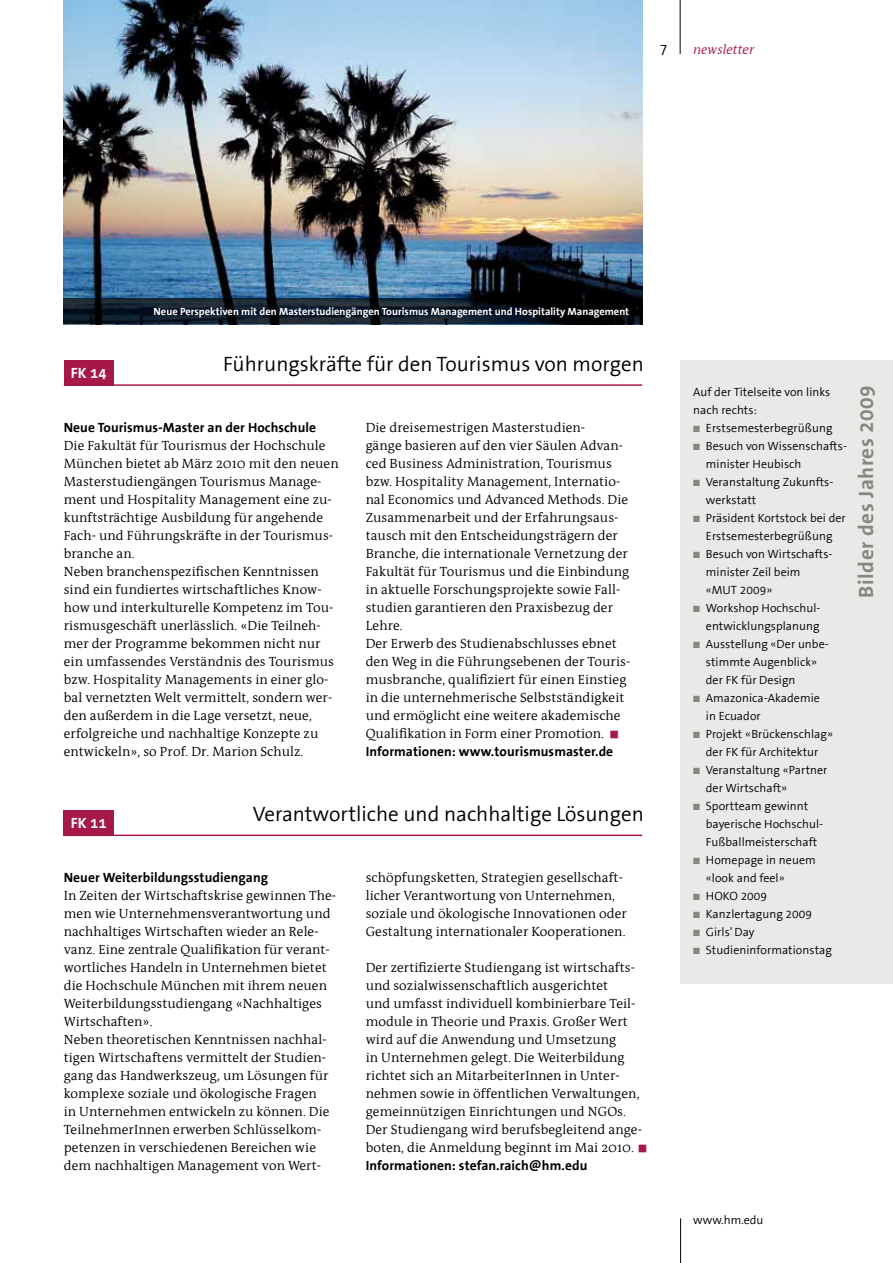
<style>
.page{position:relative;width:893px;height:1263px;background:#fff}
.page>*{position:absolute;margin:0;border:0;box-sizing:border-box;transform-origin:0 0}
.t1{font:21px "FHM The Sans";color:#000}
.t2{font:700 21px "FHM The Sans";letter-spacing:.025em;color:#878781}
.t3{font:700 15px "FHM The Sans";letter-spacing:.005em;color:#fff}
.t4{font:15px "FHM The Sans";color:#000}
.t5{font:13.5px/18px "FHM Antiqua";letter-spacing:.005em;color:#000}
.t6{font:700 13.5px "FHM Antiqua";letter-spacing:.005em;color:#000}
.t7{font:italic 13.5px "FHM Antiqua";color:#a51848}
.t8{font:12px/18px "FHM The Sans";letter-spacing:.005em;color:#000}
.t9{font:700 10.5px "FHM The Sans";color:#fff}
.t10{font:8.25px "Zapf Dingbats IT Cby BT";color:#a51848}
.s1{color:#a51848}
.s2{font-weight:700}
.s3{color:#878781}
</style>
<div class="page">
<hr style="left:680px;top:0;width:1px;height:54px;background:#000">
<div style="left:680px;top:360px;width:213px;height:624px;background:#e9e9e7"></div>
<hr style="left:64px;top:384px;width:578px;height:2px;background:#a51848">
<div style="left:64px;top:360px;width:50px;height:26px;background:#a51848"></div>
<hr style="left:64px;top:834px;width:578px;height:2px;background:#a51848">
<div style="left:64px;top:810px;width:50px;height:26px;background:#a51848"></div>
<img style="left:64px;top:0;width:578px;height:298px">
<svg style="left:64px;top:298px;width:578px;height:26px;background:#0d1721"></svg>
<hr style="left:680px;top:1218px;width:1px;height:45px;background:#000">
<p class="t4" style="left:659px;top:41px;width:10px">7</p>
<p class="t7" style="left:693px;top:42px;width:63px">newsletter</p>
<p class="t3" style="left:71px;top:365px;width:37px">FK 14</p>
<p class="t9" style="left:154px;top:306px;width:477px">Neue Perspektiven mit den Masterstudiengängen Tourismus Management und Hospitality Management</p>
<h1 class="t1" style="left:223px;top:353px;width:422px">Führungskräfte für den Tourismus von morgen</h1>
<p class="t6" style="left:64px;top:420px;width:254px">Neue Tourismus-Master an der Hochschule</p>
<p class="t5" style="left:64px;top:437px;width:276px">Die Fakultät für Tourismus der Hochschule München bietet ab März 2010 mit den neuen Masterstudiengängen Tourismus Manage&shy;ment und Hospitality Management eine zu&shy;kunftsträchtige Ausbildung für angehende Fach- und Führungskräfte in der Tourismus&shy;branche an.<br>Neben branchenspezifischen Kenntnissen sind ein fundiertes wirtschaftliches Know&shy;how und interkulturelle Kompetenz im Tou&shy;rismusgeschäft unerlässlich. «Die Teilneh&shy;mer der Programme bekommen nicht nur ein umfassendes Verständnis des Tourismus bzw. Hospitality Managements in einer glo&shy;bal vernetzten Welt vermittelt, sondern wer&shy;den außerdem in die Lage versetzt, neue, erfolgreiche und nachhaltige Konzepte zu entwickeln», so Prof. Dr. Marion Schulz.</p>
<p class="t5" style="left:366px;top:419px;width:266px">Die dreisemestrigen Masterstudien-<br>gänge basieren auf den vier Säulen Advan&shy;ced Business Administration, Tourismus bzw. Hospitality Management, Internatio&shy;nal Economics und Advanced Methods. Die Zusammenarbeit und der Erfahrungsaus&shy;tausch mit den Entscheidungsträgern der Branche, die internationale Vernetzung der Fakultät für Tourismus und die Einbindung in aktuelle Forschungsprojekte sowie Fall&shy;studien garantieren den Praxisbezug der Lehre.<br>Der Erwerb des Studienabschlusses ebnet den Weg in die Führungsebenen der Touris&shy;musbranche, qualifiziert für einen Einstieg in die unternehmerische Selbstständigkeit und ermöglicht eine weitere akademische Qualifikation in Form einer Promotion. <span class="s1">■ </span><span class="s2">Informationen: www.tourismusmaster.de</span></p>
<p class="t3" style="left:71px;top:815px;width:37px">FK 11</p>
<h1 class="t1" style="left:253px;top:803px;width:392px">Verantwortliche und nachhaltige Lösungen</h1>
<p class="t6" style="left:64px;top:870px;width:206px">Neuer Weiterbildungsstudiengang</p>
<p class="t5" style="left:64px;top:887px;width:274px">In Zeiten der Wirtschaftskrise gewinnen The&shy;men wie Unternehmensverantwortung und nachhaltiges Wirtschaften wieder an Rele&shy;vanz. Eine zentrale Qualifikation für verant&shy;wortliches Handeln in Unternehmen bietet die Hochschule München mit ihrem neuen Weiterbildungsstudiengang «Nachhaltiges Wirtschaften».<br>Neben theoretischen Kenntnissen nachhal&shy;tigen Wirtschaftens vermittelt der Studien&shy;gang das Handwerkszeug, um Lösungen für komplexe soziale und ökologische Fragen<br>in Unternehmen entwickeln zu können. Die TeilnehmerInnen erwerben Schlüsselkom&shy;petenzen in verschiedenen Bereichen wie dem nachhaltigen Management von Wert-</p>
<p class="t5" style="left:366px;top:869px;width:263px">schöpfungsketten, Strategien gesellschaft&shy;licher Verantwortung von Unternehmen, soziale und ökologische Innovationen oder Gestaltung internationaler Kooperationen.</p>
<p class="t5" style="left:366px;top:959px;width:278px">Der zertifizierte Studiengang ist wirtschafts&shy;und sozialwissenschaftlich ausgerichtet<br>und umfasst individuell kombinierbare Teil&shy;module in Theorie und Praxis. Großer Wert wird auf die Anwendung und Umsetzung<br>in Unternehmen gelegt. Die Weiterbildung richtet sich an MitarbeiterInnen in Unter&shy;nehmen sowie in öffentlichen Verwaltungen, gemeinnützigen Einrichtungen und NGOs.<br>Der Studiengang wird berufsbegleitend ange&shy;boten, die Anmeldung beginnt im Mai 2010.</p>
<p class="t6" style="left:366px;top:1158px;width:223px">Informationen: stefan.raich@hm.edu</p>
<p class="t10" style="left:638px;top:1144px;width:10px">■</p>
<p class="t8" style="left:693px;top:383px;width:139px">Auf der Titelseite von links nach rechts:</p>
<p class="t8" style="left:693px;top:419px;width:141px"><span class="s3">■</span> Erstsemesterbegrüßung</p>
<p class="t8" style="left:706px;top:437px;width:143px;text-indent:-13px"><span class="s3">■</span> Besuch von Wissenschafts&shy;minister Heubisch</p>
<p class="t8" style="left:706px;top:473px;width:129px;text-indent:-13px"><span class="s3">■</span> Veranstaltung Zukunfts&shy;werkstatt</p>
<p class="t8" style="left:693px;top:509px;width:154px;text-align:center"><span class="s3">■</span> Präsident Kortstock bei der<br>Erstsemesterbegrüßung</p>
<p class="t8" style="left:706px;top:545px;width:128px;text-indent:-13px"><span class="s3">■</span> Besuch von Wirtschafts&shy;minister Zeil beim «MUT 2009»</p>
<p class="t8" style="left:693px;top:599px;width:129px;text-align:right"><span class="s3">■</span> Workshop Hochschul&shy;entwicklungsplanung</p>
<p class="t8" style="left:706px;top:635px;width:124px;text-indent:-13px"><span class="s3">■</span> Ausstellung «Der unbe&shy;stimmte Augenblick» der FK für Design</p>
<p class="t8" style="left:706px;top:689px;width:115px;text-indent:-13px"><span class="s3">■</span> Amazonica-Akademie in Ecuador</p>
<p class="t8" style="left:693px;top:725px;width:141px;text-align:center"><span class="s3">■</span> Projekt «Brückenschlag» der FK für Architektur</p>
<p class="t8" style="left:706px;top:761px;width:123px;text-indent:-13px"><span class="s3">■</span> Veranstaltung «Partner der Wirtschaft»</p>
<p class="t8" style="left:706px;top:797px;width:119px;text-indent:-13px"><span class="s3">■</span> Sportteam gewinnt bayerische Hochschul-<br>Fußballmeisterschaft</p>
<p class="t8" style="left:706px;top:851px;width:111px;text-indent:-13px"><span class="s3">■</span> Homepage in neuem «look and feel»</p>
<p class="t8" style="left:693px;top:887px;width:76px"><span class="s3">■</span> HOKO 2009</p>
<p class="t8" style="left:693px;top:905px;width:121px"><span class="s3">■</span> Kanzlertagung 2009</p>
<p class="t8" style="left:693px;top:923px;width:63px"><span class="s3">■</span> Girls’ Day</p>
<p class="t8" style="left:693px;top:941px;width:140px"><span class="s3">■</span> Studieninformationstag</p>
<h1 class="t2" style="left:855px;top:597px;width:214px;rotate:-90deg">Bilder des Jahres 2009</h1>
<p class="t8" style="left:693px;top:1212px;width:72px">www.hm.edu</p>
</div>
